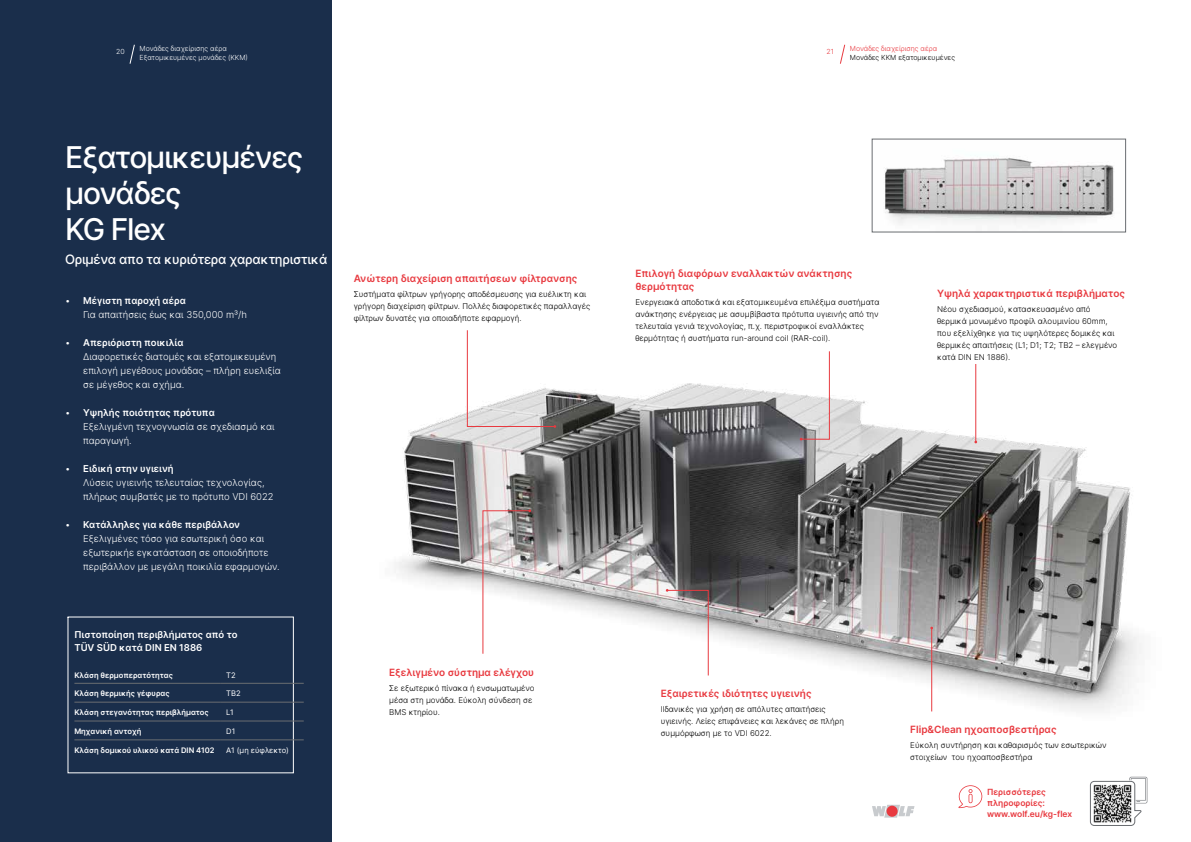
<style>
.page{position:relative;width:1191px;height:842px;background:#fff}
.page>*{position:absolute;margin:0;border:0;box-sizing:border-box;transform-origin:0 0}
.t1{font:500 30px/36px "Inter";letter-spacing:-.04em;color:#fff}
.t2{font:500 13px "Inter";letter-spacing:-.02em;color:#fff}
.t3{font:600 10px/13px "Inter";color:#e83a40}
.t4{font:300 9.5px/14px "Inter";color:#fff}
.t5{font:600 9.5px/13.3px "Inter";color:#fff}
.t6{font:600 8.5px/11px "Inter";color:#e83a40}
.t7{font:300 8px/12px "Inter";color:#000}
.t8{font:600 7.6px "Inter";color:#fff}
.t9{font:7.6px "Inter";color:#fff}
.t10{font:300 7px/9px "Inter";color:#fff}
.t11{font:300 7px "Inter";color:#000}
.t12{font:300 7px "Inter";color:#e83a40}
.s1{font-weight:600}
</style>
<div class="page">
<div style="left:0;top:0;width:332px;height:842px;background:#1a2e4b"></div>
<svg style="left:840px;top:44px;width:5px;height:20px"></svg>
<svg style="left:872px;top:805px;width:42px;height:13px"></svg>
<div style="left:886px;top:806px;width:11px;height:11px;background:#e83a40;border-radius:50%"></div>
<svg style="left:67px;top:616px;width:227px;height:158px"></svg>
<svg style="left:958px;top:785px;width:24px;height:23px"></svg>
<svg style="left:1089px;top:777px;width:58px;height:49px"></svg>
<img style="left:1092px;top:783px;width:40px;height:40px">
<hr style="left:74px;top:683px;width:147px;height:1px;background:#6a6d71">
<hr style="left:221px;top:683px;width:83px;height:1px;background:#6a6d71">
<hr style="left:74px;top:702px;width:147px;height:1px;background:#6a6d71">
<hr style="left:221px;top:702px;width:83px;height:1px;background:#6a6d71">
<hr style="left:74px;top:721px;width:147px;height:1px;background:#6a6d71">
<hr style="left:221px;top:721px;width:83px;height:1px;background:#6a6d71">
<hr style="left:74px;top:740px;width:147px;height:1px;background:#6a6d71">
<hr style="left:221px;top:740px;width:83px;height:1px;background:#6a6d71">
<svg style="left:129px;top:44px;width:6px;height:20px"></svg>
<img style="left:885px;top:155px;width:229px;height:69px">
<img style="left:395px;top:361px;width:747px;height:351px">
<svg style="left:799px;top:351px;width:31px;height:89px"></svg>
<svg style="left:1019px;top:532px;width:3px;height:4px"></svg>
<hr style="left:975px;top:364px;width:1px;height:78px;background:#e83a40">
<svg style="left:467px;top:330px;width:89px;height:98px"></svg>
<svg style="left:482px;top:509px;width:49px;height:145px"></svg>
<hr style="left:931px;top:628px;width:1px;height:83px;background:#e83a40">
<svg style="left:666px;top:589px;width:43px;height:87px"></svg>
<p class="t10" style="left:116px;top:47px;width:10px">20</p>
<p class="t10" style="left:140px;top:44px;width:110px">Μονάδες διαχείρισης αέρα<br>Εξατομικευμένες μονάδες (ΚΚΜ)</p>
<h1 class="t1" style="left:65px;top:138px;width:240px">Εξατομικευμένες μονάδες<br>KG Flex</h1>
<h2 class="t2" style="left:65px;top:250px;width:264px">Οριμένα απο τα κυριότερα χαρακτηριστικά</h2>
<p class="t4" style="left:83px;top:293px;width:165px;text-indent:-18px">• <span class="s1">Μέγιστη παροχή αέρα<br></span>Για απαιτήσεις έως και 350,000 m³/h</p>
<p class="t4" style="left:83px;top:335px;width:199px;text-indent:-18px">• <span class="s1">Απεριόριστη ποικιλία<br></span>Διαφορετικές διατομές και εξατομικευμένη επιλογή μεγέθους μονάδας – πλήρη ευελιξία σε μέγεθος και σχήμα.</p>
<p class="t4" style="left:83px;top:405px;width:193px;text-indent:-18px">• <span class="s1">Υψηλής ποιότητας πρότυπα<br></span>Εξελιγμένη τεχνογνωσία σε σχεδιασμό και παραγωγή.</p>
<p class="t4" style="left:83px;top:461px;width:192px;text-indent:-18px">• <span class="s1">Ειδική στην υγιεινή<br></span>Λύσεις υγιεινής τελευταίας τεχνολογίας, πλήρως συμβατές με το πρότυπο VDI 6022</p>
<p class="t4" style="left:83px;top:517px;width:198px;text-indent:-18px">• <span class="s1">Κατάλληλες για κάθε περιβάλλον </span>Εξελιγμένες τόσο για εσωτερική όσο και εξωτερικήε εγκατάσταση σε οποιοδήποτε περιβάλλον με μεγάλη ποικιλία εφαρμογών.</p>
<p class="t5" style="left:74px;top:627px;width:165px">Πιστοποίηση περιβλήματος από το<br>TÜV SÜD κατά DIN EN 1886</p>
<p class="t8" style="left:74px;top:669px;width:100px">Κλάση θερμοπερατότητας</p>
<p class="t9" style="left:226px;top:669px;width:11px">T2</p>
<p class="t8" style="left:74px;top:688px;width:97px">Κλάση θερμικής γέφυρας</p>
<p class="t9" style="left:226px;top:688px;width:16px">TB2</p>
<p class="t8" style="left:74px;top:707px;width:136px">Kλάση στεγανότητας περιβλήματος</p>
<p class="t9" style="left:226px;top:707px;width:9px">L1</p>
<p class="t8" style="left:74px;top:726px;width:68px">Μηχανική αντοχή</p>
<p class="t9" style="left:226px;top:726px;width:10px">D1</p>
<p class="t8" style="left:74px;top:745px;width:142px">Κλάση δομικού υλικού κατά DIN 4102</p>
<p class="t9" style="left:226px;top:745px;width:64px">A1 (μη εύφλεκτο)</p>
<p class="t3" style="left:354px;top:272px;width:225px">Ανώτερη διαχείριση απαιτήσεων φίλτρανσης</p>
<p class="t7" style="left:354px;top:288px;width:238px">Συστήματα φίλτρων γρήγορης αποδέσμευσης για ευέλικτη και γρήγορη διαχείριση φίλτρων. Πολλές διαφορετικές παραλλαγές φίλτρων δυνατές για οποιαδήποτε εφαρμογή.</p>
<p class="t3" style="left:389px;top:666px;width:146px">Εξελιγμένο σύστημα ελέγχου</p>
<p class="t7" style="left:389px;top:682px;width:147px">Σε εξωτερικό πίνακα ή ενσωματωμένο μέσα στη μονάδα. Εύκολη σύνδεση σε<br>BMS κτηρίου.</p>
<p class="t12" style="left:826px;top:47px;width:9px">21</p>
<p class="t12" style="left:850px;top:44px;width:89px">Μονάδες διαχείρισης αέρα</p>
<p class="t11" style="left:850px;top:53px;width:107px">Μονάδες ΚΚΜ εξατομικευμένες</p>
<p class="t3" style="left:635px;top:267px;width:218px">Επιλογή διαφόρων εναλλακτών ανάκτησης θερμότητας</p>
<p class="t7" style="left:635px;top:296px;width:245px">Ενεργειακά αποδοτικά και εξατομικευμένα επιλέξιμα συστήματα ανάκτησης ενέργειας με ασυμβίβαστα πρότυπα υγιεινής από την τελευταία γενιά τεχνολογίας, π.χ. περιστροφικοί εναλλάκτες θερμότητας ή συστήματα run-around coil (RAR-coil).</p>
<p class="t3" style="left:937px;top:287px;width:189px">Υψηλά χαρακτηριστικά περιβλήματος</p>
<p class="t7" style="left:937px;top:303px;width:182px">Νέου σχεδιασμού, κατασκευασμένο από θερμικά μονωμένο προφίλ αλουμινίου 60mm, που εξελίχθηκε για τις υψηλότερες δομικές και θερμικές απαιτήσεις (L1; D1; T2; TB2 – ελεγμένο κατά DIN EN 1886).</p>
<p class="t3" style="left:660px;top:686px;width:152px">Εξαιρετικές ιδιότητες υγιεινής</p>
<p class="t7" style="left:660px;top:703px;width:185px">IΙδανικές για χρήση σε απόλυτες απαιτήσεις υγιεινής. Λείες επιφάνειες και λεκάνες σε πλήρη συμμόρφωση με το VDI 6022.</p>
<p class="t3" style="left:910px;top:722px;width:148px">Flip&amp;Clean ηχοαποσβεστήρας</p>
<p class="t7" style="left:910px;top:738px;width:198px">Εύκολη συντήρηση και καθαρισμός των εσωτερικών στοιχείων του ηχοαποσβεστήρα</p>
<p class="t6" style="left:987px;top:786px;width:87px">Περισσότερες πληροφορίες: www.wolf.eu/kg-flex</p>
</div>
